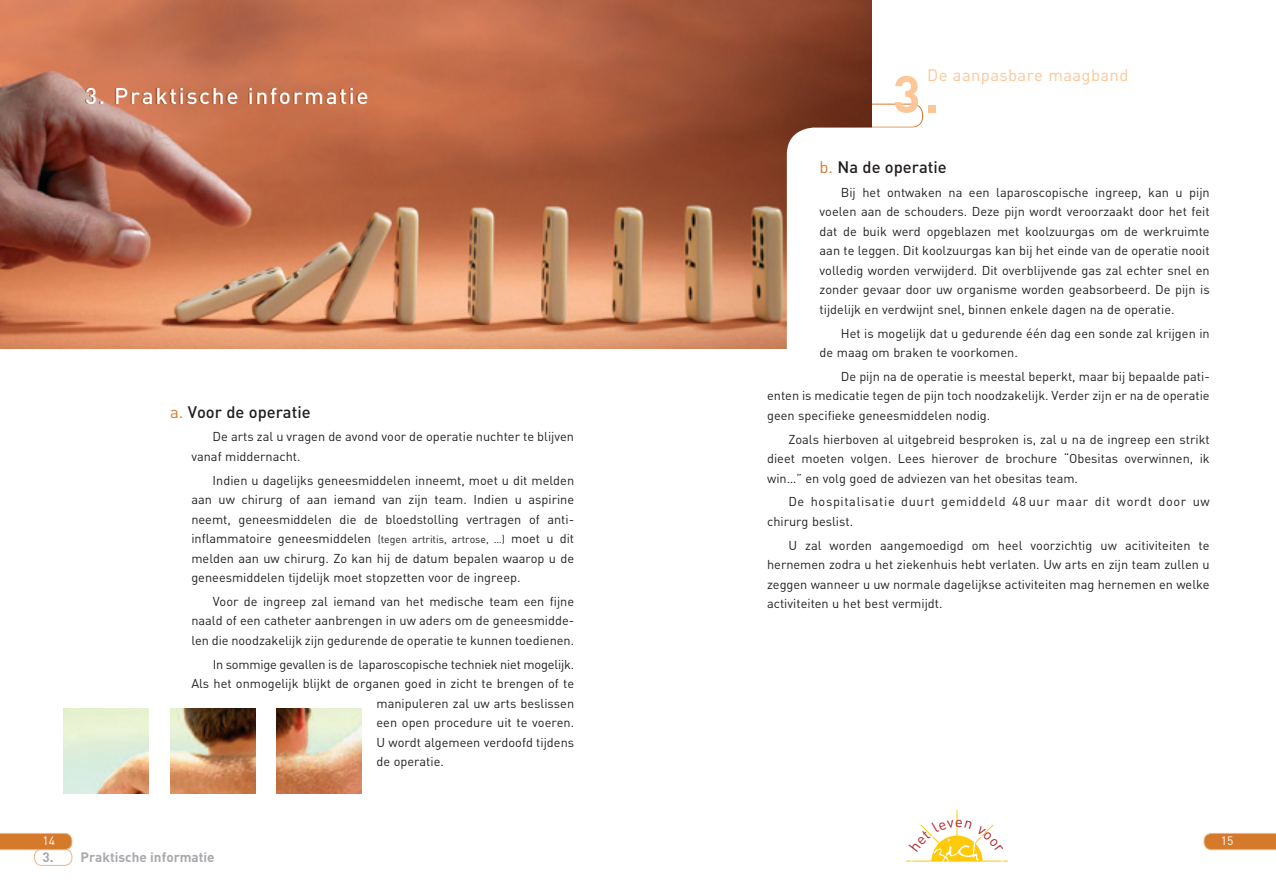
<style>
.page{position:relative;width:1276px;height:893px;background:#fff}
.page>*{position:absolute;margin:0;border:0;box-sizing:border-box;transform-origin:0 0}
.t1{font:700 51.15px "DIN";color:#fcc696}
.t2{font:500 22.5px "DIN";letter-spacing:.075em;color:#fff}
.t3{font:16.65px "DIN";letter-spacing:.025em;color:#fcc696}
.t4{font:500 16.5px "DIN";color:#231f20}
.t5{font:700 13.5px "DIN";color:#a8a9ad}
.t6{font:12.75px/19.5px "DIN";color:#231f20;text-align:justify}
.t7{font:12.75px/19.5px "DIN";letter-spacing:.05em;color:#231f20}
.t8{font:12px "DIN";color:#fff}
.s1{font-weight:400;color:#d5792b}
.s2{font-size:10.5px}
</style>
<div class="page">
<div style="left:821px;top:104px;width:102px;height:24px;border:1px solid #d5792b;border-radius:10px"></div>
<img style="left:0;top:0;width:872px;height:349px">
<svg style="left:787px;top:128px;width:85px;height:221px"></svg>
<div style="left:34px;top:849px;width:38px;height:17px;border:1px solid #e9b487;border-radius:7px"></div>
<svg style="left:1203px;top:833px;width:73px;height:17px"></svg>
<svg style="left:0;top:833px;width:72px;height:17px"></svg>
<img style="left:64px;top:708px;width:85px;height:85px">
<img style="left:170px;top:708px;width:85px;height:85px">
<img style="left:276px;top:708px;width:85px;height:85px">
<svg style="left:906px;top:810px;width:102px;height:52px"></svg>
<h2 class="t2" style="left:85px;top:81px;width:285px">3. Praktische informatie</h2>
<p class="t4" style="left:170px;top:401px;width:142px"><span class="s1">a.</span> Voor de operatie</p>
<p class="t6" style="left:191px;top:427px;width:384px;text-indent:21px">De arts zal u vragen de avond voor de operatie nuchter te blijven vanaf middernacht.</p>
<p class="t6" style="left:191px;top:470px;width:384px;text-indent:21px">Indien u dagelijks geneesmiddelen inneemt, moet u dit melden aan uw chirurg of aan iemand van zijn team. Indien u aspirine neemt, geneesmiddelen die de bloedstolling vertragen of anti&shy;inflammatoire geneesmiddelen <span class="s2">(tegen artritis, artrose, …)</span> moet u dit melden aan uw chirurg. Zo kan hij de datum bepalen waarop u de geneesmiddelen tijdelijk moet stopzetten voor de ingreep.</p>
<p class="t6" style="left:191px;top:591px;width:384px;text-indent:21px">Voor de ingreep zal iemand van het medische team een fijne naald of een catheter aanbrengen in uw aders om de geneesmidde&shy;len die noodzakelijk zijn gedurende de operatie te kunnen toedienen.</p>
<p class="t6" style="left:213px;top:654px;width:363px">In sommige gevallen is de laparoscopische techniek niet mogelijk.</p>
<p class="t6" style="left:191px;top:673px;width:384px">Als het onmogelijk blijkt de organen goed in zicht te brengen of te</p>
<p class="t6" style="left:376px;top:693px;width:199px">manipuleren zal uw arts beslissen</p>
<p class="t6" style="left:376px;top:712px;width:199px">een open procedure uit te voeren.</p>
<p class="t6" style="left:376px;top:732px;width:199px">U wordt algemeen verdoofd tijdens</p>
<p class="t6" style="left:376px;top:751px;width:69px">de operatie.</p>
<h3 class="t3" style="left:927px;top:65px;width:203px">De aanpasbare maagband</h3>
<h1 class="t1" style="left:892px;top:61px;width:48px">3.</h1>
<p class="t4" style="left:819px;top:157px;width:129px"><span class="s1">b.</span> Na de operatie</p>
<p class="t6" style="left:819px;top:182px;width:392px;text-indent:21px">Bij het ontwaken na een laparoscopische ingreep, kan u pijn voelen aan de schouders. Deze pijn wordt veroorzaakt door het feit dat de buik werd opgeblazen met koolzuurgas om de werkruimte aan te leggen. Dit koolzuurgas kan bij het einde van de operatie nooit volledig worden verwijderd. Dit overblijvende gas zal echter snel en zonder gevaar door uw organisme worden geabsorbeerd. De pijn is tijdelijk en verdwijnt snel, binnen enkele dagen na de operatie.</p>
<p class="t6" style="left:819px;top:323px;width:392px;text-indent:21px">Het is mogelijk dat u gedurende één dag een sonde zal krijgen in de maag om braken te voorkomen.</p>
<p class="t6" style="left:767px;top:366px;width:444px;text-indent:74px">De pijn na de operatie is meestal beperkt, maar bij bepaalde pati&shy;ënten is medicatie tegen de pijn toch noodzakelijk. Verder zijn er na de operatie geen specifieke geneesmiddelen nodig.</p>
<p class="t6" style="left:767px;top:429px;width:444px;text-indent:21px">Zoals hierboven al uitgebreid besproken is, zal u na de ingreep een strikt dieet moeten volgen. Lees hierover de brochure “Obesitas overwinnen, ik win…” en volg goed de adviezen van het obesitas team.</p>
<p class="t7" style="left:767px;top:492px;width:444px;text-indent:21px">De hospitalisatie duurt gemiddeld 48 uur maar dit wordt door uw chirurg beslist.</p>
<p class="t6" style="left:767px;top:535px;width:444px;text-indent:21px">U zal worden aangemoedigd om heel voorzichtig uw acitiviteiten te hernemen zodra u het ziekenhuis hebt verlaten. Uw arts en zijn team zullen u zeggen wanneer u uw normale dagelijkse activiteiten mag hernemen en welke activiteiten u het best vermijdt.</p>
<p class="t8" style="left:43px;top:833px;width:14px">14</p>
<p class="t8" style="left:1221px;top:833px;width:14px">15</p>
<p class="t5" style="left:43px;top:848px;width:174px">3. Praktische informatie</p>
</div>
